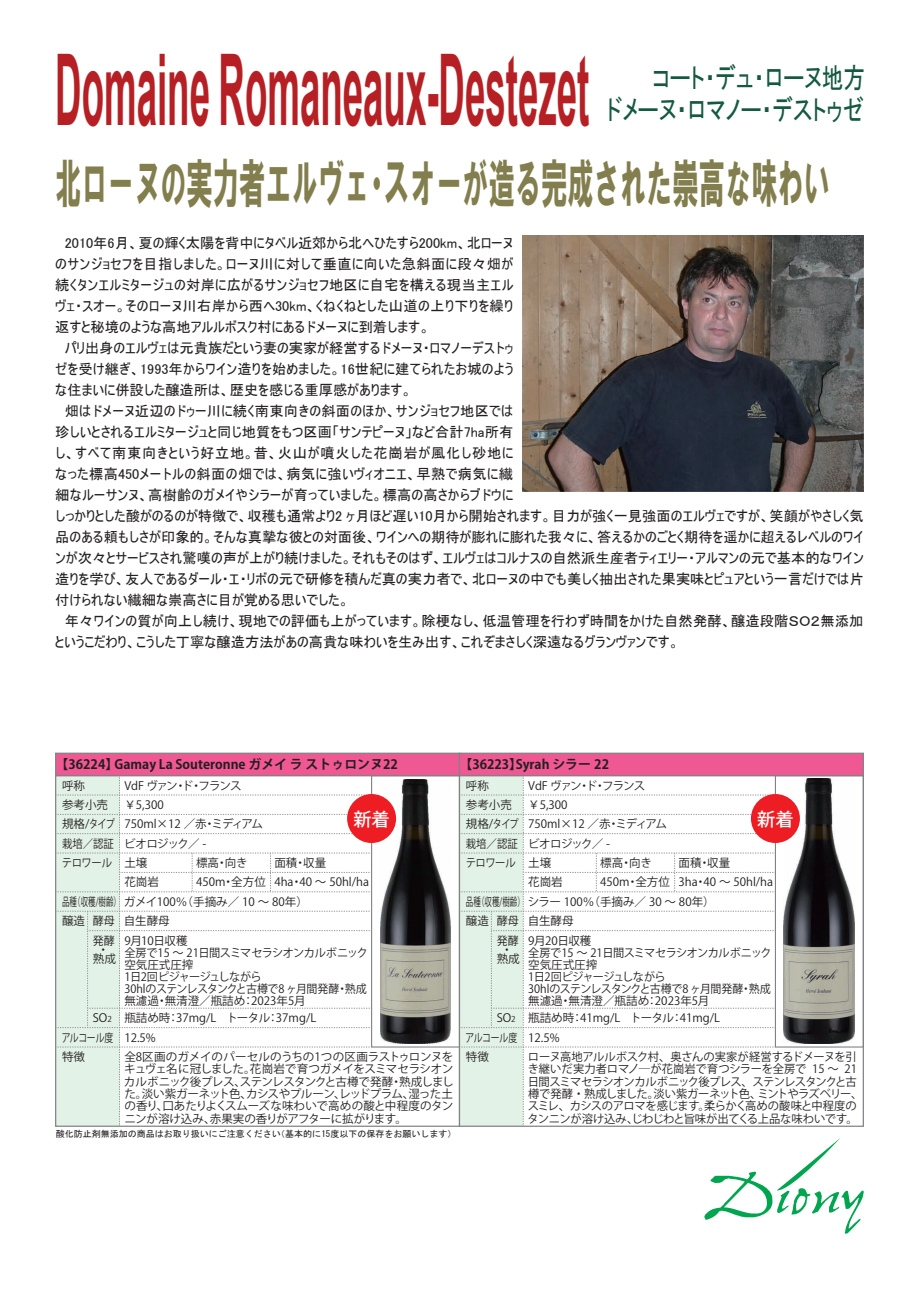
<style>
.page{position:relative;width:919px;height:1289px;background:#fff}
.page>*{position:absolute;margin:0;border:0;box-sizing:border-box;transform-origin:0 0}
.t1{font:700 99px "Arial";color:#b62024;scale:.37 1}
.t2{font:52.5px "HG Soei Kakugothic UB";color:#827e4d;scale:.5 1}
.t3{font:28.8px/32.8px "JK P Gothic";color:#145940;text-align:right;scale:.75 1}
.t4{font:500 18.15px "Koz Go Pro";color:#fff}
.t5{font:14.25px/21px "MS UI Gothic";letter-spacing:.005em;color:#231f20}
.t6{font:700 12.9px "Koz Go Pro";color:#231f20}
.t7{font:11.55px/19.4px "Koz Go Pro";letter-spacing:-.01em;color:#231f20}
.t8{font:11.55px/12px "Koz Go Pro";letter-spacing:-.03em;color:#231f20}
.t9{font:11.55px/12.3px "Koz Go Pro";letter-spacing:-.035em;color:#231f20}
.t10{font:11.55px/19.4px "Koz Go Pro";letter-spacing:-.01em;color:#231f20;scale:.65 1}
.t11{font:11.55px/19.4px "Koz Go Pro";letter-spacing:-.08em;color:#231f20}
.t12{font:11.55px/19.5px "Koz Go Pro";letter-spacing:-.01em;color:#231f20;scale:.77 1}
.t13{font:11.55px/9px "Koz Go Pro";letter-spacing:-.01em;color:#231f20;text-align:center;scale:.95 1}
.t14{font:11.55px "Koz Go Pro";letter-spacing:-.01em;color:#231f20;scale:.9 1}
.t15{font:9px "MS Gothic";color:#231f20}
.s1{font-size:8.1px}
</style>
<div class="page">
<svg style="left:704px;top:1138px;width:160px;height:95px"></svg>
<img style="left:522px;top:235px;width:341px;height:256px">
<div style="left:55px;top:752px;width:405px;height:24px;background:#f05893;border:1px solid #808285"></div>
<div style="left:371px;top:775px;width:89px;height:272px;border:1px solid #808285"></div>
<svg style="left:56px;top:775px;width:316px;height:351px"></svg>
<img style="left:380px;top:779px;width:71px;height:264px">
<div style="left:348px;top:795px;width:47px;height:47px;background:#ee1d23;border-radius:50%"></div>
<div style="left:347px;top:794px;width:49px;height:49px;border:2px solid #ee1d23;border-radius:50%"></div>
<div style="left:459px;top:752px;width:404px;height:24px;background:#f05893;border:1px solid #808285"></div>
<div style="left:774px;top:775px;width:89px;height:272px;border:1px solid #808285"></div>
<svg style="left:459px;top:775px;width:316px;height:351px"></svg>
<img style="left:783px;top:779px;width:71px;height:264px">
<div style="left:751px;top:795px;width:47px;height:47px;background:#ee1d23;border-radius:50%"></div>
<div style="left:750px;top:794px;width:49px;height:49px;border:2px solid #ee1d23;border-radius:50%"></div>
<h1 class="t1" style="left:55px;top:21px;width:1444px">Domaine Romaneaux-Destezet</h1>
<h3 class="t3" style="left:607px;top:61px;width:345px">コート・デュ・ローヌ地方<br>ドメーヌ・ロマノー・デストゥゼ</h3>
<h2 class="t2" style="left:55px;top:157px;width:1550px">北ローヌの実力者エルヴェ・スオーが造る完成された崇高な味わい</h2>
<p class="t5" style="left:55px;top:232px;width:810px">　2010年6月、夏の輝く太陽を背中にタベル近郊から北へひたすら200km、北ローヌ<br>のサンジョセフを目指しました。ローヌ川に対して垂直に向いた急斜面に段々畑が<br>続くタンエルミタージュの対岸に広がるサンジョセフ地区に自宅を構える現当主エル<br>ヴェ・スオー。そのローヌ川右岸から西へ30km、くねくねとした山道の上り下りを繰り<br>返すと秘境のような高地アルルボスク村にあるドメーヌに到着します。<br>　パリ出身のエルヴェは元貴族だという妻の実家が経営するドメーヌ・ロマノーデストゥ<br>ゼを受け継ぎ、1993年からワイン造りを始めました。16世紀に建てられたお城のよう<br>な住まいに併設した醸造所は、歴史を感じる重厚感があります。<br>　畑はドメーヌ近辺のドゥー川に続く南東向きの斜面のほか、サンジョセフ地区では<br>珍しいとされるエルミタージュと同じ地質をもつ区画「サンテピーヌ」など合計7ha所有<br>し、すべて南東向きという好立地。昔、火山が噴火した花崗岩が風化し砂地に<br>なった標高450メートルの斜面の畑では、病気に強いヴィオニエ、早熟で病気に繊<br>細なルーサンヌ、高樹齢のガメイやシラーが育っていました。標高の高さからブドウに<br>しっかりとした酸がのるのが特徴で、収穫も通常より2 ヶ月ほど遅い10月から開始されます。目力が強く一見強面のエルヴェですが、笑顔がやさしく気品のある頼もしさが印象的。そんな真摯な彼との対面後、ワインへの期待が膨れに膨れた我々に、答えるかのごとく期待を遥かに超えるレベルのワインが次々とサービスされ驚嘆の声が上がり続けました。それもそのはず、エルヴェはコルナスの自然派生産者ティエリー・アルマンの元で基本的なワイン造りを学び、友人であるダール・エ・リボの元で研修を積んだ真の実力者で、北ローヌの中でも美しく抽出された果実味とピュアという一言だけでは片付けられない繊細な崇高さに目が覚める思いでした。<br>　年々ワインの質が向上し続け、現地での評価も上がっています。除梗なし、低温管理を行わず時間をかけた自然発酵、醸造段階ＳＯ２無添加というこだわり、こうした丁寧な醸造方法があの高貴な味わいを生み出す、これぞまさしく深遠なるグランヴァンです。</p>
<p class="t6" style="left:56px;top:756px;width:344px">【36224】Gamay La Souteronne ガメイ ラ ストゥロンヌ22</p>
<p class="t6" style="left:459px;top:756px;width:151px">【36223】Syrah シラー 22</p>
<p class="t11" style="left:124px;top:776px;width:119px">VdF ヴァン・ド・フランス￥5,300</p>
<p class="t7" style="left:62px;top:776px;width:48px">呼称<br>参考小売</p>
<p class="t4" style="left:353px;top:807px;width:38px">新着</p>
<p class="t8" style="left:124px;top:814px;width:140px;line-height:19.4px">750ml×12 ／赤・ミディアムビオロジック／ -<br>土壌<br>花崗岩</p>
<p class="t7" style="left:62px;top:814px;width:54px">規格/タイプ栽培／認証</p>
<p class="t7" style="left:196px;top:853px;width:71px">標高・向き<br>450m・全方位</p>
<p class="t7" style="left:274px;top:853px;width:96px">面積・収量<br>4ha・40 ～ 50hl/ha</p>
<p class="t14" style="left:62px;top:855px;width:57px">テロワール</p>
<p class="t10" style="left:62px;top:892px;width:380px">品種（収穫/樹齢）ガメイ100％（手摘み／ 10 ～ 80年）醸造</p>
<p class="t7" style="left:124px;top:911px;width:47px">自生酵母</p>
<p class="t13" style="left:93px;top:916px;width:25px">酵母</p>
<p class="t11" style="left:528px;top:776px;width:119px">VdF ヴァン・ド・フランス￥5,300</p>
<p class="t7" style="left:466px;top:776px;width:48px">呼称<br>参考小売</p>
<p class="t4" style="left:757px;top:807px;width:38px">新着</p>
<p class="t8" style="left:528px;top:814px;width:140px;line-height:19.4px">750ml×12 ／赤・ミディアムビオロジック／ -<br>土壌<br>花崗岩</p>
<p class="t7" style="left:466px;top:814px;width:54px">規格/タイプ栽培／認証</p>
<p class="t7" style="left:600px;top:853px;width:71px">標高・向き<br>450m・全方位</p>
<p class="t7" style="left:678px;top:853px;width:96px">面積・収量<br>3ha・40 ～ 50hl/ha</p>
<p class="t14" style="left:465px;top:855px;width:57px">テロワール</p>
<p class="t10" style="left:466px;top:892px;width:384px">品種（収穫/樹齢）シラー 100％（手摘み／ 30 ～ 80年）醸造</p>
<p class="t7" style="left:527px;top:911px;width:47px">自生酵母</p>
<p class="t13" style="left:496px;top:916px;width:25px">酵母</p>
<p class="t13" style="left:93px;top:936px;width:26px">発酵・熟成</p>
<p class="t7" style="left:93px;top:1008px;width:20px">SO<span class="s1">2</span></p>
<p class="t12" style="left:62px;top:1027px;width:69px">アルコール度特徴</p>
<p class="t8" style="left:124px;top:934px;width:245px">9月10日収穫<br>全房で15 ～ 21日間スミマセラシオンカルボニック空気圧式圧搾<br>1日2回ピジャージュしながら<br>30hlのステンレスタンクと古樽で8 ヶ月間発酵・熟成無濾過・無清澄／瓶詰め：2023年5月</p>
<p class="t7" style="left:124px;top:1008px;width:193px">瓶詰め時：37mg/L　トータル：37mg/L<br>12.5%</p>
<p class="t7" style="left:124px;top:1050px;width:331px;line-height:12.3px;text-align:justify">全8区画のガメイのパーセルのうちの1つの区画ラストゥロンヌをキュヴェ名に冠しました。花崗岩で育つガメイをスミマセラシオンカルボニック後プレス、ステンレスタンクと古樽で発酵・熟成しました。淡い紫ガーネット色、カシスやプルーン、レッドプラム、湿った土の香り、口あたりよくスムーズな味わいで高めの酸と中程度のタンニンが溶け込み、赤果実の香りがアフターに拡がります。</p>
<p class="t13" style="left:496px;top:936px;width:26px">発酵・熟成</p>
<p class="t7" style="left:496px;top:1008px;width:20px">SO<span class="s1">2</span></p>
<p class="t12" style="left:465px;top:1027px;width:69px">アルコール度特徴</p>
<p class="t8" style="left:528px;top:934px;width:245px">9月20日収穫<br>全房で15 ～ 21日間スミマセラシオンカルボニック空気圧式圧搾<br>1日2回ピジャージュしながら<br>30hlのステンレスタンクと古樽で8 ヶ月間発酵・熟成無濾過・無清澄／瓶詰め：2023年5月</p>
<p class="t7" style="left:528px;top:1008px;width:193px">瓶詰め時：41mg/L トータル：41mg/L<br>12.5%</p>
<p class="t9" style="left:527px;top:1050px;width:336px">ローヌ高地アルルボスク村、奥さんの実家が経営するドメーヌを引き継いだ実力者ロマノ―が花崗岩で育つシラーを全房で 15 ～ 21日間スミマセラシオンカルボニック後プレス、ステンレスタンクと古樽で発酵・熟成しました。淡い紫ガーネット色、ミントやラズベリー、スミレ、カシスのアロマを感じます。柔らかく高めの酸味と中程度のタンニンが溶け込み、じわじわと旨味が出てくる上品な味わいです。</p>
<p class="t15" style="left:56px;top:1129px;width:402px">酸化防止剤無添加の商品はお取り扱いにご注意ください（基本的に15度以下の保存をお願いします）</p>
</div>
